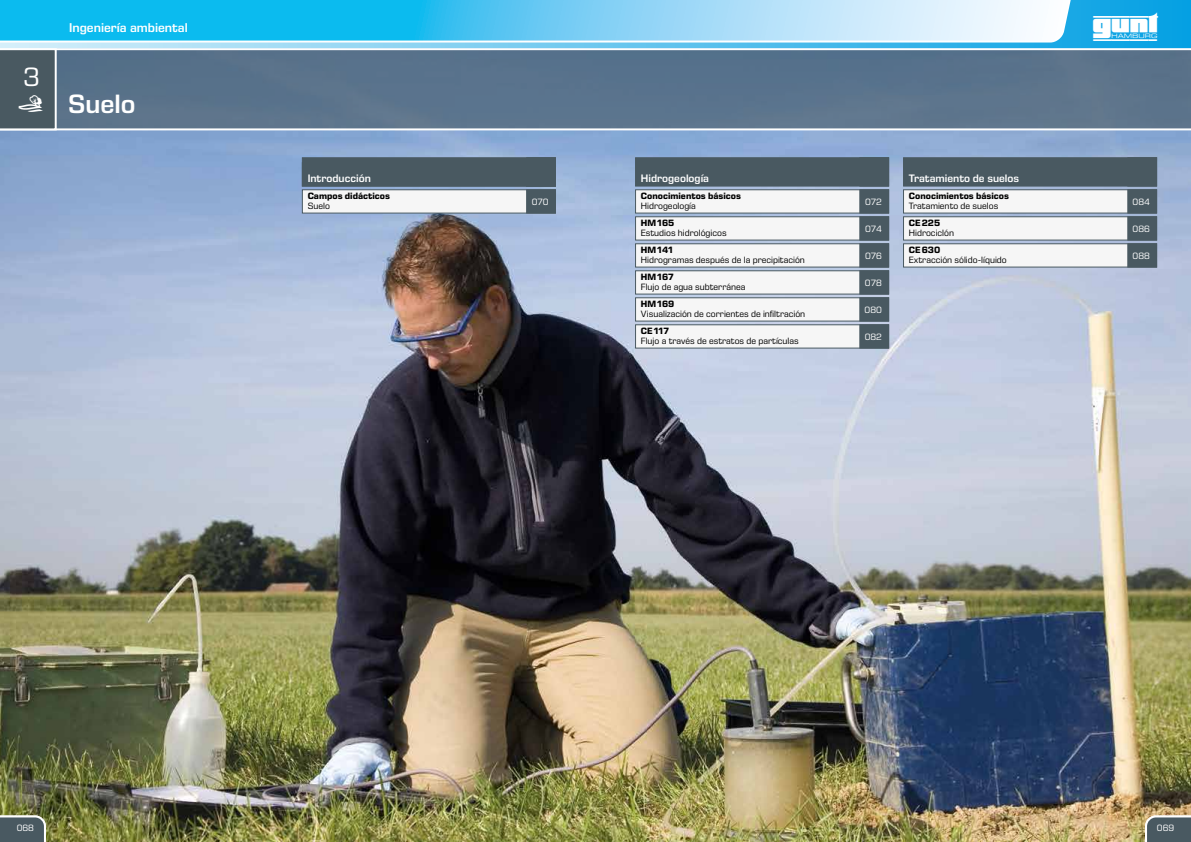
<style>
.page{position:relative;width:1191px;height:842px;background:#fff}
.page>*{position:absolute;margin:0;border:0;box-sizing:border-box;transform-origin:0 0}
.t1{font:700 39.8px "gunt 2 E Symbol";color:#fff}
.t2{font:600 27px "Eurostile Next LT Pro";color:#fff}
.t3{font:27px "Eurostile Next LT Pro";color:#fff}
.t4{font:600 13px "Eurostile Next LT Pro";color:#fff}
.t5{font:600 11px "Eurostile Next LT Pro";color:#fff}
.t6{font:9.3px "Eurostile Next LT Pro";color:#000}
.t7{font:700 9.3px "Eurostile Next LT Pro";color:#000}
.t8{font:9.3px "Eurostile Next LT Pro";color:#fff}
</style>
<div class="page">
<img style="left:0;top:130px;width:1191px;height:712px">
<div style="left:0;top:0;width:1191px;height:48px;background:linear-gradient(to right,#d7effa,#04a0e3)"></div>
<svg style="left:0;top:0;width:1075px;height:44px;background:#6fd1f4"></svg>
<div style="left:57px;top:48px;width:1134px;height:81px;background:#5a738c"></div>
<svg style="left:1144px;top:814px;width:47px;height:28px"></svg>
<svg style="left:0;top:814px;width:47px;height:28px"></svg>
<div style="left:302px;top:189px;width:254px;height:24px;background:#f6f6f6;border:1px solid #495961"></div>
<div style="left:526px;top:189px;width:30px;height:24px;background:#495961;border:1px solid #495961"></div>
<div style="left:635px;top:189px;width:254px;height:24px;background:#f6f6f6;border:1px solid #495961"></div>
<div style="left:859px;top:189px;width:30px;height:24px;background:#495961;border:1px solid #495961"></div>
<div style="left:635px;top:216px;width:254px;height:24px;background:#f6f6f6;border:1px solid #495961"></div>
<div style="left:859px;top:216px;width:30px;height:24px;background:#495961;border:1px solid #495961"></div>
<div style="left:635px;top:243px;width:254px;height:24px;background:#f6f6f6;border:1px solid #495961"></div>
<div style="left:859px;top:243px;width:30px;height:24px;background:#495961;border:1px solid #495961"></div>
<div style="left:635px;top:270px;width:254px;height:24px;background:#f6f6f6;border:1px solid #495961"></div>
<div style="left:859px;top:270px;width:30px;height:24px;background:#495961;border:1px solid #495961"></div>
<div style="left:635px;top:297px;width:254px;height:24px;background:#f6f6f6;border:1px solid #495961"></div>
<div style="left:859px;top:297px;width:30px;height:24px;background:#495961;border:1px solid #495961"></div>
<div style="left:635px;top:324px;width:254px;height:24px;background:#f6f6f6;border:1px solid #495961"></div>
<div style="left:859px;top:324px;width:30px;height:24px;background:#495961;border:1px solid #495961"></div>
<div style="left:903px;top:189px;width:254px;height:24px;background:#f6f6f6;border:1px solid #495961"></div>
<div style="left:1127px;top:189px;width:30px;height:24px;background:#495961;border:1px solid #495961"></div>
<div style="left:903px;top:216px;width:254px;height:24px;background:#f6f6f6;border:1px solid #495961"></div>
<div style="left:1127px;top:216px;width:30px;height:24px;background:#495961;border:1px solid #495961"></div>
<div style="left:903px;top:243px;width:254px;height:24px;background:#f6f6f6;border:1px solid #495961"></div>
<div style="left:1127px;top:243px;width:30px;height:24px;background:#495961;border:1px solid #495961"></div>
<div style="left:302px;top:157px;width:254px;height:29px;background:#495961;border:1px solid #495961"></div>
<div style="left:526px;top:157px;width:30px;height:29px;background:#495961"></div>
<div style="left:635px;top:157px;width:254px;height:29px;background:#495961;border:1px solid #495961"></div>
<div style="left:859px;top:157px;width:30px;height:29px;background:#495961"></div>
<div style="left:903px;top:157px;width:254px;height:29px;background:#495961;border:1px solid #495961"></div>
<div style="left:1127px;top:157px;width:30px;height:29px;background:#495961"></div>
<svg style="left:1093px;top:16px;width:18px;height:25px"></svg>
<svg style="left:0;top:50px;width:57px;height:79px;background:#516068"></svg>
<h2 class="t3" style="left:23px;top:62px;width:18px">3</h2>
<h3 class="t4" style="left:69px;top:21px;width:120px">Ingeniería ambiental</h3>
<h2 class="t2" style="left:68px;top:88px;width:69px">Suelo</h2>
<p class="t5" style="left:308px;top:172px;width:65px">Introducción</p>
<p class="t7" style="left:308px;top:191px;width:84px">Campos didácticos</p>
<p class="t6" style="left:308px;top:201px;width:24px">Suelo</p>
<p class="t8" style="left:532px;top:197px;width:18px">070</p>
<h1 class="t1" style="left:1111px;top:7px;width:51px">◆■▼</h1>
<p class="t5" style="left:641px;top:173px;width:70px">Hidrogeología</p>
<p class="t7" style="left:641px;top:191px;width:102px">Conocimientos básicos</p>
<p class="t6" style="left:641px;top:201px;width:57px">Hidrogeología</p>
<p class="t8" style="left:865px;top:197px;width:18px">072</p>
<p class="t5" style="left:909px;top:173px;width:112px">Tratamiento de suelos</p>
<p class="t7" style="left:909px;top:191px;width:102px">Conocimientos básicos</p>
<p class="t6" style="left:909px;top:201px;width:91px">Tratamiento de suelos</p>
<p class="t8" style="left:1132px;top:197px;width:19px">084</p>
<p class="t7" style="left:641px;top:218px;width:35px">HM165</p>
<p class="t6" style="left:641px;top:228px;width:87px">Estudios hidrológicos</p>
<p class="t8" style="left:865px;top:224px;width:18px">074</p>
<p class="t7" style="left:909px;top:218px;width:33px">CE225</p>
<p class="t6" style="left:909px;top:228px;width:47px">Hidrociclón</p>
<p class="t8" style="left:1132px;top:224px;width:19px">086</p>
<p class="t7" style="left:641px;top:245px;width:34px">HM141</p>
<p class="t6" style="left:641px;top:255px;width:166px">Hidrogramas después de la precipitación</p>
<p class="t8" style="left:865px;top:251px;width:18px">076</p>
<p class="t7" style="left:909px;top:245px;width:33px">CE630</p>
<p class="t6" style="left:909px;top:255px;width:99px">Extracción sólido-líquido</p>
<p class="t8" style="left:1132px;top:251px;width:19px">088</p>
<p class="t7" style="left:641px;top:272px;width:34px">HM167</p>
<p class="t6" style="left:641px;top:282px;width:106px">Flujo de agua subterránea</p>
<p class="t8" style="left:865px;top:278px;width:18px">078</p>
<p class="t7" style="left:641px;top:299px;width:35px">HM169</p>
<p class="t6" style="left:641px;top:309px;width:166px">Visualización de corrientes de infiltración</p>
<p class="t8" style="left:864px;top:305px;width:19px">080</p>
<p class="t7" style="left:641px;top:326px;width:30px">CE117</p>
<p class="t6" style="left:641px;top:336px;width:159px">Flujo a través de estratos de partículas</p>
<p class="t8" style="left:864px;top:332px;width:19px">082</p>
<p class="t8" style="left:17px;top:823px;width:19px">068</p>
<p class="t8" style="left:1157px;top:823px;width:19px">069</p>
</div>
